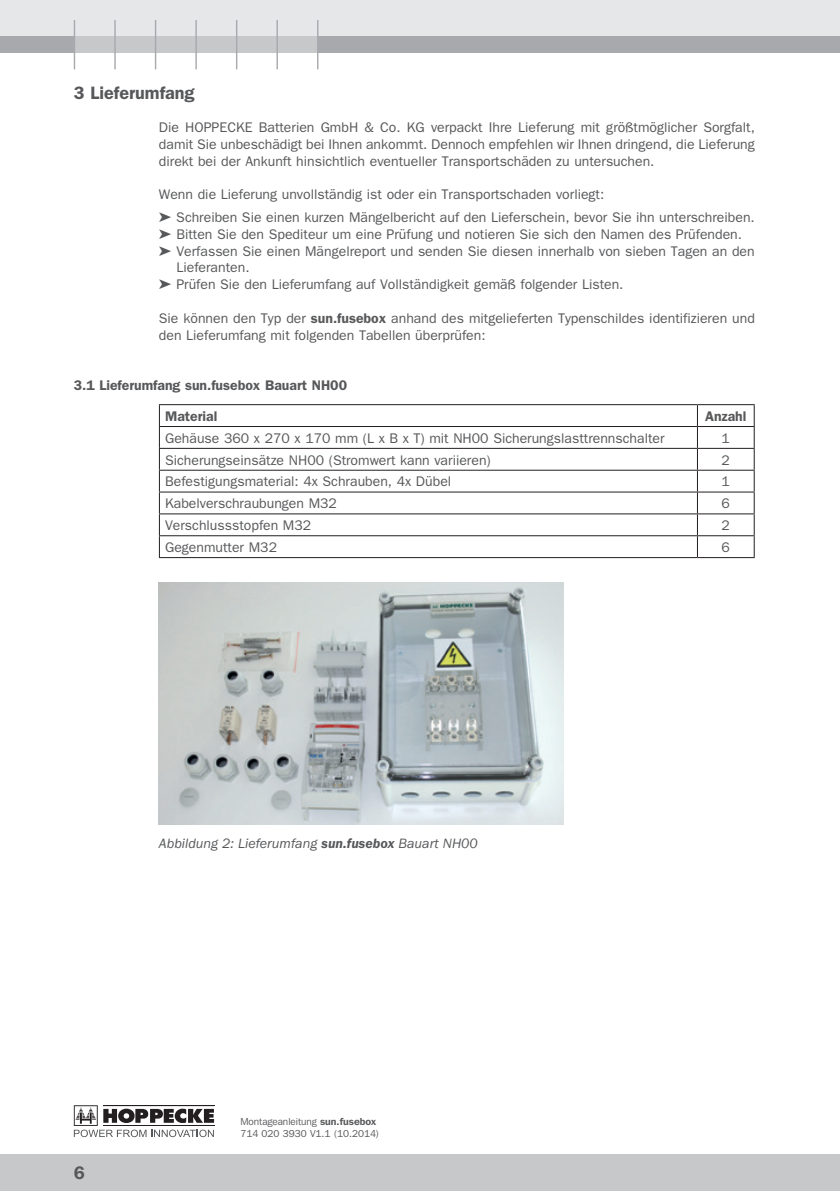
<style>
.page{position:relative;width:840px;height:1191px;background:#fff}
.page>*{position:absolute;margin:0;border:0;box-sizing:border-box;transform-origin:0 0}
.t1{font:600 18px "Franklin Gothic LT";color:#57585a}
.t2{font:600 18px "Franklin Gothic IT Cby BT";color:#57585a}
.t3{font:14px/16.8px "Franklin Gothic LT";color:#57585a}
.t4{font:600 14px "Franklin Gothic LT";color:#57585a}
.t5{font:italic 14px "Franklin Gothic LT";color:#57585a}
.t6{font:10px/12px "Franklin Gothic IT Cby BT";color:#57585a}
.s1{font-weight:600}
</style>
<div class="page">
<div style="left:0;top:0;width:839px;height:37px;background:#e6e7e9"></div>
<div style="left:317px;top:37px;width:522px;height:16px;background:#a8a9ad"></div>
<div style="left:74px;top:37px;width:244px;height:16px;background:#c7c8ca"></div>
<hr style="left:276px;top:20px;width:2px;height:49px;background:#a8a9ad">
<hr style="left:317px;top:20px;width:1px;height:49px;background:#a8a9ad">
<hr style="left:74px;top:20px;width:1px;height:49px;background:#a8a9ad">
<hr style="left:114px;top:20px;width:2px;height:49px;background:#a8a9ad">
<hr style="left:155px;top:20px;width:1px;height:49px;background:#a8a9ad">
<hr style="left:195px;top:20px;width:2px;height:49px;background:#a8a9ad">
<hr style="left:236px;top:20px;width:1px;height:49px;background:#a8a9ad">
<div style="left:0;top:37px;width:74px;height:16px;background:#a8a9ad"></div>
<div style="left:0;top:1154px;width:839px;height:37px;background:#c7c8ca"></div>
<svg style="left:74px;top:1105px;width:140px;height:32px"></svg>
<hr style="left:159px;top:404px;width:538px;height:1px;background:#231f20">
<hr style="left:697px;top:404px;width:57px;height:1px;background:#231f20">
<hr style="left:159px;top:426px;width:538px;height:1px;background:#231f20">
<hr style="left:697px;top:426px;width:57px;height:1px;background:#231f20">
<hr style="left:159px;top:448px;width:538px;height:1px;background:#231f20">
<hr style="left:697px;top:448px;width:57px;height:1px;background:#231f20">
<hr style="left:159px;top:470px;width:538px;height:1px;background:#231f20">
<hr style="left:697px;top:470px;width:57px;height:1px;background:#231f20">
<hr style="left:159px;top:491px;width:538px;height:1px;background:#231f20">
<hr style="left:697px;top:491px;width:57px;height:1px;background:#231f20">
<hr style="left:159px;top:513px;width:538px;height:1px;background:#231f20">
<hr style="left:697px;top:513px;width:57px;height:1px;background:#231f20">
<hr style="left:159px;top:535px;width:538px;height:1px;background:#231f20">
<svg style="left:159px;top:405px;width:1px;height:152px"></svg>
<hr style="left:697px;top:535px;width:57px;height:1px;background:#231f20">
<svg style="left:696px;top:405px;width:1px;height:132px"></svg>
<svg style="left:753px;top:405px;width:1px;height:152px"></svg>
<hr style="left:159px;top:557px;width:538px;height:1px;background:#231f20">
<hr style="left:697px;top:557px;width:57px;height:1px;background:#231f20">
<img style="left:159px;top:582px;width:404px;height:242px">
<p class="t1" style="left:74px;top:82px;width:122px">3 Lieferumfang</p>
<p class="t3" style="left:159px;top:119px;width:597px;text-align:justify">Die HOPPECKE Batterien GmbH &amp; Co. KG verpackt Ihre Lieferung mit größtmöglicher Sorgfalt, damit Sie unbeschädigt bei Ihnen ankommt. Dennoch empfehlen wir Ihnen dringend, die Lieferung direkt bei der Ankunft hinsichtlich eventueller Transportschäden zu untersuchen.</p>
<p class="t3" style="left:159px;top:183px;width:597px;line-height:22.4px">Wenn die Lieferung unvollständig ist oder ein Transportschaden vorliegt:<br>➤ Schreiben Sie einen kurzen Mängelbericht auf den Lieferschein, bevor Sie ihn unterschreiben.</p>
<p class="t3" style="left:159px;top:226px;width:584px">➤ Bitten Sie den Spediteur um eine Prüfung und notieren Sie sich den Namen des Prüfenden.</p>
<p class="t3" style="left:159px;top:242px;width:597px">➤ Verfassen Sie einen Mängelreport und senden Sie diesen innerhalb von sieben Tagen an den</p>
<p class="t3" style="left:176px;top:259px;width:75px">Lieferanten.</p>
<p class="t3" style="left:159px;top:276px;width:466px">➤ Prüfen Sie den Lieferumfang auf Vollständigkeit gemäß folgender Listen.</p>
<p class="t3" style="left:159px;top:310px;width:597px">Sie können den Typ der <span class="s1">sun.fusebox</span> anhand des mitgelieferten Typenschildes identifizieren und den Lieferumfang mit folgenden Tabellen überprüfen:</p>
<p class="t4" style="left:74px;top:377px;width:274px">3.1 Lieferumfang sun.fusebox Bauart NH00</p>
<p class="t4" style="left:165px;top:408px;width:54px">Material</p>
<p class="t4" style="left:704px;top:408px;width:43px">Anzahl</p>
<p class="t3" style="left:165px;top:429px;width:500px">Gehäuse 360 x 270 x 170 mm (L x B x T) mit NH00 Sicherungslasttrennschalter</p>
<p class="t3" style="left:721px;top:429px;width:10px">1</p>
<p class="t3" style="left:165px;top:451px;width:327px">Sicherungseinsätze NH00 (Stromwert kann variieren)</p>
<p class="t3" style="left:721px;top:451px;width:10px">2</p>
<p class="t3" style="left:165px;top:473px;width:287px">Befestigungsmaterial: 4x Schrauben, 4x Dübel</p>
<p class="t3" style="left:721px;top:473px;width:10px">1</p>
<p class="t3" style="left:165px;top:495px;width:173px">Kabelverschraubungen M32</p>
<p class="t3" style="left:721px;top:495px;width:10px">6</p>
<p class="t3" style="left:165px;top:517px;width:148px">Verschlussstopfen M32</p>
<p class="t3" style="left:721px;top:517px;width:10px">2</p>
<p class="t3" style="left:165px;top:539px;width:113px">Gegenmutter M32</p>
<p class="t3" style="left:721px;top:539px;width:10px">6</p>
<p class="t5" style="left:159px;top:835px;width:320px">Abbildung 2: Lieferumfang <span class="s1">sun.fusebox</span> Bauart NH00</p>
<p class="t2" style="left:74px;top:1161px;width:12px">6</p>
<p class="t6" style="left:240px;top:1115px;width:140px">Montageanleitung <span class="s1">sun.fusebox<br></span>714 020 3930 V1.1 (10.2014)</p>
</div>
